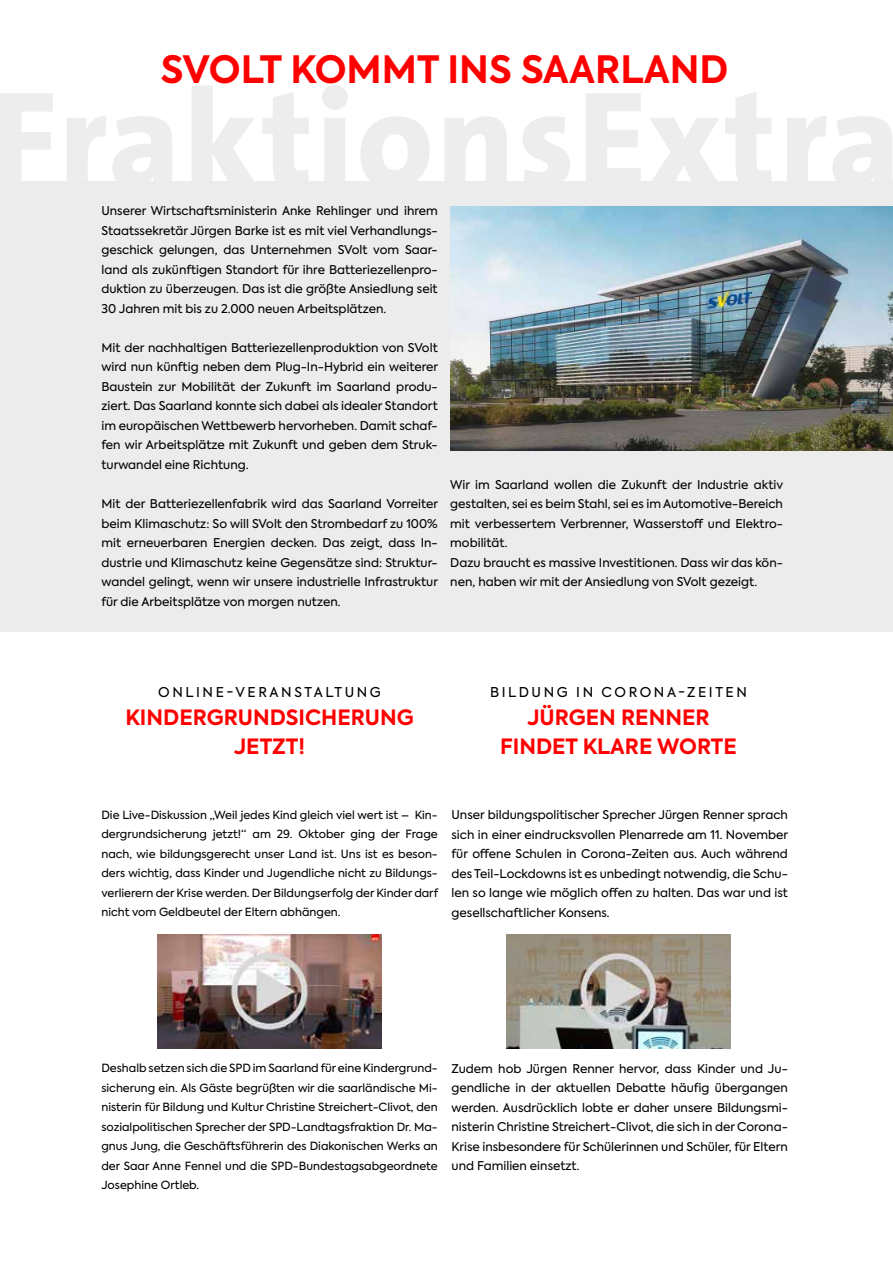
<style>
.page{position:relative;width:893px;height:1263px;background:#fff}
.page>*{position:absolute;margin:0;border:0;box-sizing:border-box;transform-origin:0 0}
.t1{font:700 37.5px "Axiforma";color:#f00}
.t2{font:700 21px/28.5px "Axiforma";color:#f00;text-align:center}
.t3{font:13.5px "Axiforma";letter-spacing:.19em;color:#000}
.t4{font:12px/19.5px "Axiforma";color:#000;text-align:justify}
.t5{font:11.25px/19.5px "Axiforma";color:#000;text-align:justify}
</style>
<div class="page">
<svg style="left:0;top:85px;width:893px;height:96px"></svg>
<div style="left:0;top:181px;width:893px;height:450px;background:#ececec"></div>
<img style="left:450px;top:206px;width:443px;height:245px">
<img style="left:506px;top:934px;width:225px;height:114px">
<img style="left:157px;top:934px;width:225px;height:114px">
<h1 class="t1" style="left:161px;top:44px;width:569px">SVOLT KOMMT INS SAARLAND</h1>
<p class="t4" style="left:101px;top:202px;width:338px">Unserer Wirtschaftsministerin Anke Rehlinger und ihrem Staatssekretär Jürgen Barke ist es mit viel Verhandlungs&shy;geschick gelungen, das Unternehmen SVolt vom Saar&shy;land als zukünftigen Standort für ihre Batteriezellenpro&shy;duktion zu überzeugen. Das ist die größte Ansiedlung seit 30 Jahren mit bis zu 2.000 neuen Arbeitsplätzen.</p>
<p class="t4" style="left:101px;top:338px;width:338px">Mit der nachhaltigen Batteriezellenproduktion von SVolt wird nun künftig neben dem Plug-In-Hybrid ein weiterer Baustein zur Mobilität der Zukunft im Saarland produ&shy;ziert. Das Saarland konnte sich dabei als idealer Standort im europäischen Wettbewerb hervorheben. Damit schaf&shy;fen wir Arbeitsplätze mit Zukunft und geben dem Struk&shy;turwandel eine Richtung.</p>
<p class="t4" style="left:101px;top:494px;width:338px">Mit der Batteriezellenfabrik wird das Saarland Vorreiter beim Klimaschutz: So will SVolt den Strombedarf zu 100% mit erneuerbaren Energien decken. Das zeigt, dass In&shy;dustrie und Klimaschutz keine Gegensätze sind: Struktur&shy;wandel gelingt, wenn wir unsere industrielle Infrastruktur für die Arbeitsplätze von morgen nutzen.</p>
<p class="t4" style="left:450px;top:475px;width:334px;text-align:left">Wir im Saarland wollen die Zukunft der Industrie aktiv gestalten, sei es beim Stahl, sei es im Automotive-Bereich mit verbessertem Verbrenner, Wasserstoff und Elektro&shy;mobilität.<br>Dazu braucht es massive Investitionen. Dass wir das kön&shy;nen, haben wir mit der Ansiedlung von SVolt gezeigt.</p>
<p class="t3" style="left:158px;top:683px;width:224px">ONLINE-VERANSTALTUNG</p>
<h2 class="t2" style="left:125px;top:704px;width:290px">KINDERGRUNDSICHERUNG<br>JETZT!</h2>
<p class="t3" style="left:490px;top:683px;width:258px">BILDUNG IN CORONA-ZEITEN</p>
<h2 class="t2" style="left:500px;top:704px;width:238px">JÜRGEN RENNER<br>FINDET KLARE WORTE</h2>
<p class="t5" style="left:101px;top:805px;width:338px">Die Live-Diskussion „Weil jedes Kind gleich viel wert ist – Kin&shy;dergrundsicherung jetzt!“ am 29. Oktober ging der Frage nach, wie bildungsgerecht unser Land ist. Uns ist es beson&shy;ders wichtig, dass Kinder und Jugendliche nicht zu Bildungs&shy;verlierern der Krise werden. Der Bildungserfolg der Kinder darf nicht vom Geldbeutel der Eltern abhängen.</p>
<p class="t4" style="left:452px;top:805px;width:338px">Unser bildungspolitischer Sprecher Jürgen Renner sprach sich in einer eindrucksvollen Plenarrede am 11. November für offene Schulen in Corona-Zeiten aus. Auch während des Teil-Lockdowns ist es unbedingt notwendig, die Schu&shy;len so lange wie möglich offen zu halten. Das war und ist gesellschaftlicher Konsens.</p>
<p class="t5" style="left:101px;top:1059px;width:338px">Deshalb setzen sich die SPD im Saarland für eine Kindergrund&shy;sicherung ein. Als Gäste begrüßten wir die saarländische Mi&shy;nisterin für Bildung und Kultur Christine Streichert-Clivot, den sozialpolitischen Sprecher der SPD-Landtagsfraktion Dr. Ma&shy;gnus Jung, die Geschäftsführerin des Diakonischen Werks an der Saar Anne Fennel und die SPD-Bundestagsabgeordnete Josephine Ortleb.</p>
<p class="t4" style="left:452px;top:1059px;width:338px">Zudem hob Jürgen Renner hervor, dass Kinder und Ju&shy;gendliche in der aktuellen Debatte häufig übergangen werden. Ausdrücklich lobte er daher unsere Bildungsmi&shy;nisterin Christine Streichert-Clivot, die sich in der Corona-Krise insbesondere für Schülerinnen und Schüler, für Eltern und Familien einsetzt.</p>
</div>
